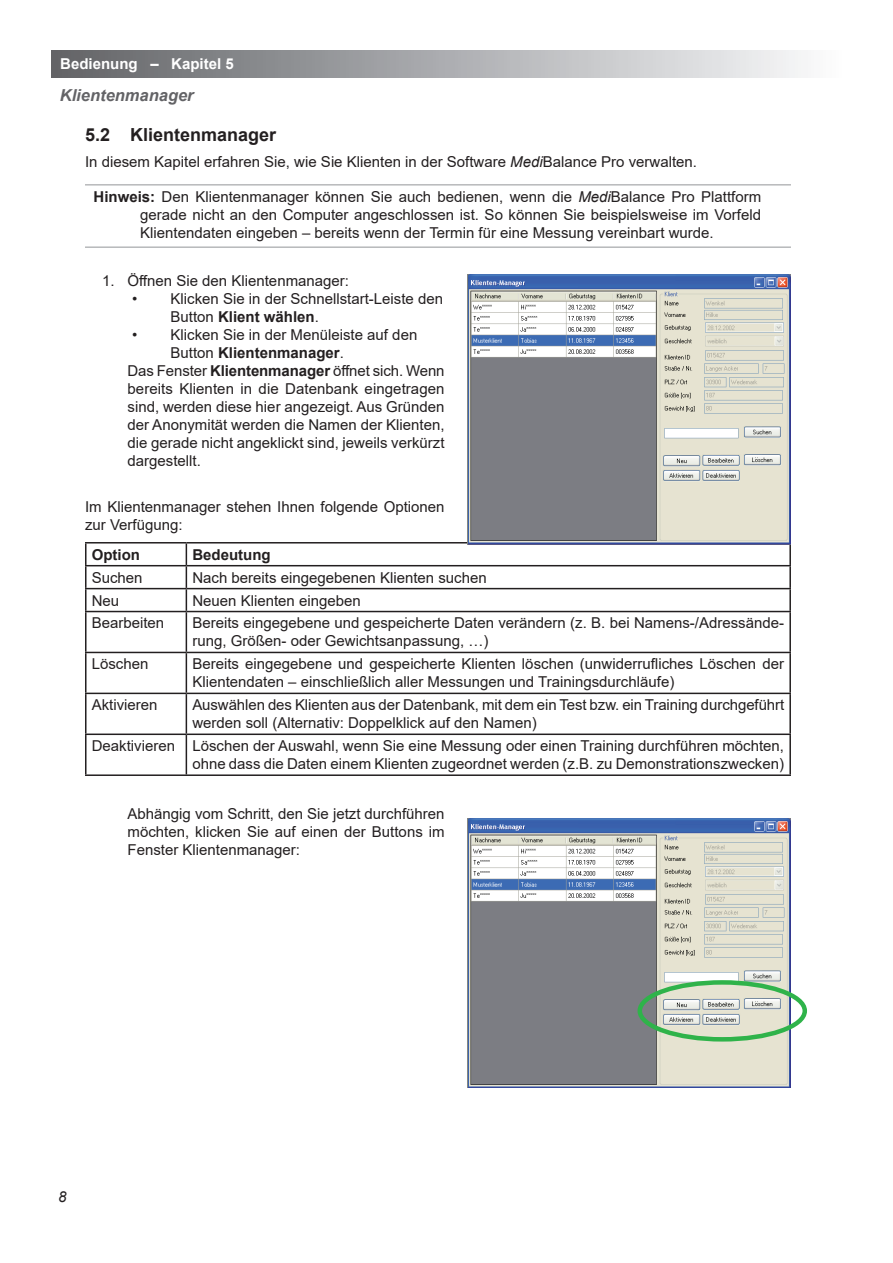
<style>
.page{position:relative;width:893px;height:1263px;background:#fff}
.page>*{position:absolute;margin:0;border:0;box-sizing:border-box;transform-origin:0 0}
.t1{font:700 18px "Arial";color:#231f20}
.t2{font:italic 700 16.5px "Arial";color:#636366}
.t3{font:15px/18px "Arial";color:#231f20}
.t4{font:700 15px "Arial";color:#231f20}
.t5{font:700 15px "Arial";color:#fff}
.t6{font:italic 15px "Arial";color:#231f20}
.s1{font-style:italic}
.s2{font-weight:700}
.s3{font-weight:400}
</style>
<div class="page">
<div style="left:52px;top:50px;width:789px;height:27px;background:linear-gradient(to right,#606266,#fafbfc)"></div>
<hr style="left:85px;top:184px;width:706px;height:1px;background:#939598">
<hr style="left:85px;top:247px;width:706px;height:1px;background:#939598">
<hr style="left:85px;top:542px;width:101px;height:2px;background:#231f20">
<hr style="left:186px;top:542px;width:605px;height:2px;background:#231f20">
<hr style="left:789px;top:544px;width:2px;height:21px;background:#231f20">
<hr style="left:85px;top:565px;width:101px;height:1px;background:#231f20">
<hr style="left:186px;top:565px;width:605px;height:1px;background:#231f20">
<hr style="left:789px;top:566px;width:2px;height:22px;background:#231f20">
<hr style="left:85px;top:588px;width:101px;height:1px;background:#231f20">
<svg style="left:85px;top:544px;width:1px;height:67px"></svg>
<hr style="left:186px;top:588px;width:605px;height:1px;background:#231f20">
<svg style="left:186px;top:544px;width:1px;height:67px"></svg>
<hr style="left:789px;top:589px;width:2px;height:22px;background:#231f20">
<hr style="left:85px;top:611px;width:101px;height:1px;background:#231f20">
<hr style="left:85px;top:612px;width:1px;height:40px;background:#231f20">
<hr style="left:186px;top:611px;width:605px;height:1px;background:#231f20">
<hr style="left:186px;top:612px;width:1px;height:40px;background:#231f20">
<hr style="left:789px;top:612px;width:2px;height:40px;background:#231f20">
<hr style="left:85px;top:652px;width:101px;height:1px;background:#231f20">
<hr style="left:85px;top:653px;width:1px;height:40px;background:#231f20">
<hr style="left:186px;top:652px;width:605px;height:1px;background:#231f20">
<hr style="left:186px;top:653px;width:1px;height:40px;background:#231f20">
<hr style="left:789px;top:653px;width:2px;height:40px;background:#231f20">
<hr style="left:85px;top:693px;width:101px;height:1px;background:#231f20">
<hr style="left:85px;top:694px;width:1px;height:40px;background:#231f20">
<hr style="left:186px;top:693px;width:605px;height:1px;background:#231f20">
<hr style="left:186px;top:694px;width:1px;height:40px;background:#231f20">
<hr style="left:789px;top:694px;width:2px;height:40px;background:#231f20">
<hr style="left:85px;top:734px;width:101px;height:1px;background:#231f20">
<hr style="left:85px;top:735px;width:1px;height:39px;background:#231f20">
<hr style="left:186px;top:734px;width:605px;height:1px;background:#231f20">
<hr style="left:186px;top:735px;width:1px;height:39px;background:#231f20">
<hr style="left:789px;top:735px;width:2px;height:39px;background:#231f20">
<hr style="left:85px;top:774px;width:706px;height:2px;background:#231f20">
<img style="left:467px;top:275px;width:324px;height:269px">
<img style="left:467px;top:818px;width:324px;height:270px">
<div style="left:637px;top:980px;width:170px;height:62px;border:4px solid #2fb34a;border-radius:50%"></div>
<p class="t5" style="left:60px;top:56px;width:175px">Bedienung – Kapitel 5</p>
<p class="t2" style="left:60px;top:86px;width:135px">Klientenmanager</p>
<p class="t1" style="left:85px;top:124px;width:193px">5.2 Klientenmanager</p>
<p class="t3" style="left:85px;top:153px;width:613px">In diesem Kapitel erfahren Sie, wie Sie Klienten in der Software <span class="s1">Medi</span>Balance Pro verwalten.</p>
<p class="t3" style="left:140px;top:188px;width:622px;text-align:justify;text-indent:-47px"><span class="s2">Hinweis:</span> Den Klientenmanager können Sie auch bedienen, wenn die <span class="s1">Medi</span>Balance Pro Plattform gerade nicht an den Computer angeschlossen ist. So können Sie beispielsweise im Vorfeld Klientendaten eingeben – bereits wenn der Termin für eine Messung vereinbart wurde.</p>
<p class="t3" style="left:102px;top:272px;width:248px">1. Öffnen Sie den Klientenmanager:</p>
<p class="t3" style="left:170px;top:290px;width:274px;text-indent:-38px">• Klicken Sie in der Schnellstart-Leiste den<br>Button <span class="s2">Klient wählen</span>.</p>
<p class="t3" style="left:132px;top:326px;width:287px">• Klicken Sie in der Menüleiste auf den</p>
<p class="t4" style="left:170px;top:344px;width:175px"><span class="s3">Button</span> Klientenmanager<span class="s3">.</span></p>
<p class="t3" style="left:128px;top:362px;width:319px">Das Fenster <span class="s2">Klientenmanager</span> öffnet sich. Wenn</p>
<p class="t3" style="left:128px;top:380px;width:318px">bereits Klienten in die Datenbank eingetragen</p>
<p class="t3" style="left:128px;top:398px;width:319px">sind, werden diese hier angezeigt. Aus Gründen</p>
<p class="t3" style="left:128px;top:416px;width:319px">der Anonymität werden die Namen der Klienten,</p>
<p class="t3" style="left:128px;top:434px;width:319px">die gerade nicht angeklickt sind, jeweils verkürzt</p>
<p class="t3" style="left:128px;top:452px;width:75px">dargestellt.</p>
<p class="t3" style="left:85px;top:497px;width:361px">Im Klientenmanager stehen Ihnen folgende Optionen zur Verfügung:</p>
<p class="t4" style="left:92px;top:546px;width:50px">Option</p>
<p class="t4" style="left:192px;top:546px;width:80px">Bedeutung</p>
<p class="t3" style="left:92px;top:568px;width:52px">Suchen</p>
<p class="t3" style="left:192px;top:568px;width:296px">Nach bereits eingegebenen Klienten suchen</p>
<p class="t3" style="left:92px;top:591px;width:29px">Neu</p>
<p class="t3" style="left:192px;top:591px;width:170px">Neuen Klienten eingeben</p>
<p class="t3" style="left:92px;top:614px;width:74px">Bearbeiten</p>
<p class="t3" style="left:192px;top:614px;width:593px">Bereits eingegebene und gespeicherte Daten verändern (z. B. bei Namens-/Adressände&shy;rung, Größen- oder Gewichtsanpassung, …)</p>
<p class="t3" style="left:92px;top:655px;width:58px">Löschen</p>
<p class="t3" style="left:192px;top:655px;width:593px">Bereits eingegebene und gespeicherte Klienten löschen (unwiderrufliches Löschen der<br>Klientendaten – einschließlich aller Messungen und Trainingsdurchläufe)</p>
<p class="t3" style="left:92px;top:696px;width:67px">Aktivieren</p>
<p class="t3" style="left:192px;top:696px;width:593px">Auswählen des Klienten aus der Datenbank, mit dem ein Test bzw. ein Training durchgeführt werden soll (Alternativ: Doppelklick auf den Namen)</p>
<p class="t3" style="left:92px;top:737px;width:694px;text-align:right">Deaktivieren Löschen der Auswahl, wenn Sie eine Messung oder einen Training durchführen möchten, ohne dass die Daten einem Klienten zugeordnet werden (z.B. zu Demonstrationszwecken)</p>
<p class="t3" style="left:128px;top:805px;width:319px;text-align:justify">Abhängig vom Schritt, den Sie jetzt durchführen möchten, klicken Sie auf einen der Buttons im Fenster Klientenmanager:</p>
<p class="t6" style="left:58px;top:1188px;width:10px">8</p>
</div>
